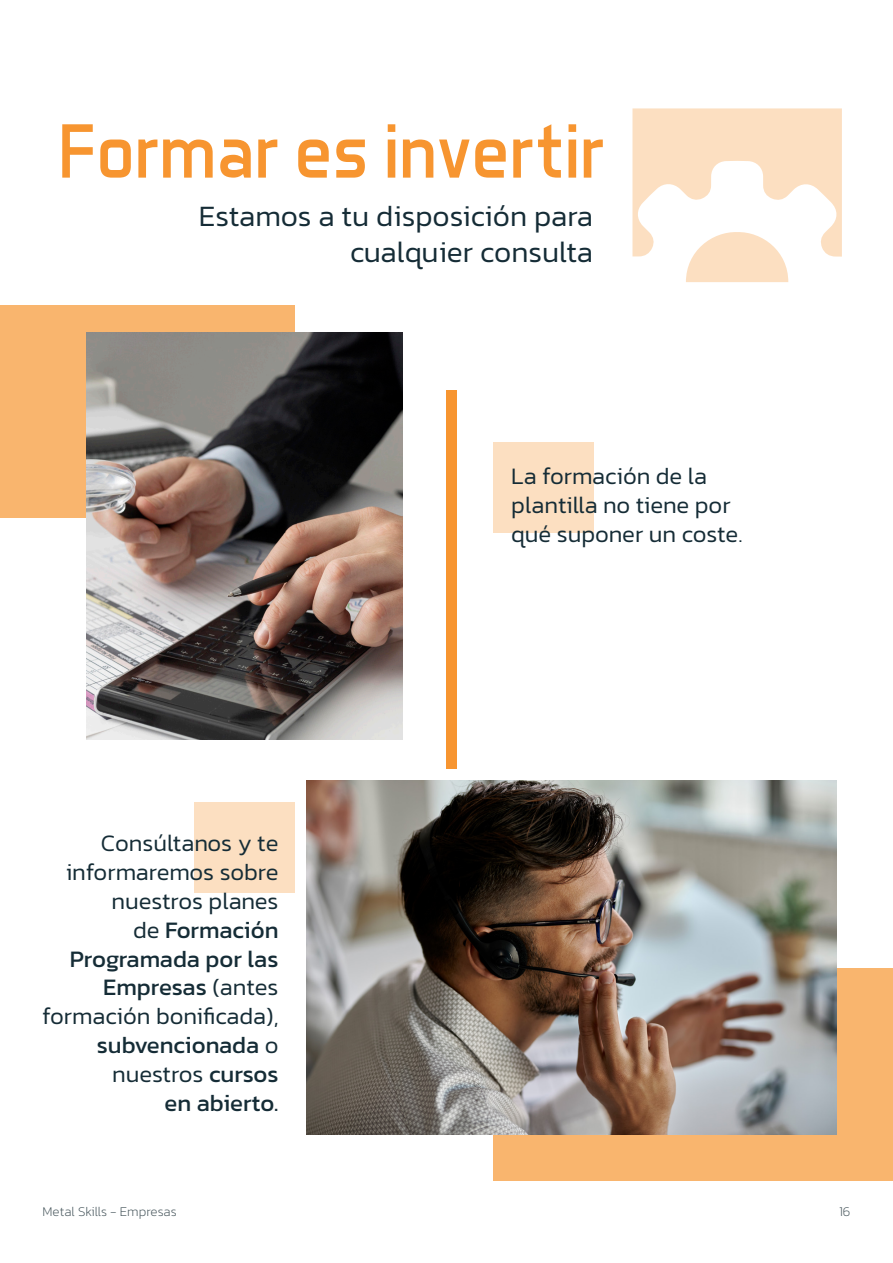
<style>
.page{position:relative;width:893px;height:1263px;background:#fff}
.page>*{position:absolute;margin:0;border:0;box-sizing:border-box;transform-origin:0 0}
.t1{font:78px "Aero Matics";color:#f79530}
.t2{font:300 30px/36px "Kanit";color:#152c36;text-align:right}
.t3{font:300 24px/28.8px "Kanit";color:#152c36}
.t4{font:200 13.5px "Kanit";color:#47565c}
.s1{font-weight:400}
</style>
<div class="page">
<div style="left:493px;top:442px;width:100px;height:90px;background:#fcdfc1"></div>
<div style="left:195px;top:803px;width:100px;height:90px;background:#fcdfc1"></div>
<div style="left:493px;top:968px;width:400px;height:212px;background:#f9b56e"></div>
<div style="left:0;top:306px;width:295px;height:212px;background:#f9b56e"></div>
<svg style="left:632px;top:108px;width:210px;height:174px"></svg>
<img style="left:86px;top:333px;width:317px;height:406px">
<img style="left:306px;top:780px;width:531px;height:354px">
<div style="left:446px;top:390px;width:11px;height:379px;background:#f79530"></div>
<h1 class="t1" style="left:58px;top:105px;width:548px">Formar es invertir</h1>
<p class="t2" style="left:199px;top:198px;width:396px">Estamos a tu disposición para cualquier consulta</p>
<p class="t3" style="left:42px;top:829px;width:238px;text-align:right">Consúltanos y te informaremos sobre nuestros planes<br>de <span class="s1">Formación<br>Programada por las<br>Empresas</span> (antes formación bonificada), <span class="s1">subvencionada</span> o nuestros <span class="s1">cursos<br>en abierto.</span></p>
<p class="t3" style="left:511px;top:461px;width:233px">La formación de la plantilla no tiene por qué suponer un coste.</p>
<p class="t4" style="left:43px;top:1202px;width:136px">Metal Skills - Empresas</p>
<p class="t4" style="left:839px;top:1202px;width:13px">16</p>
</div>
